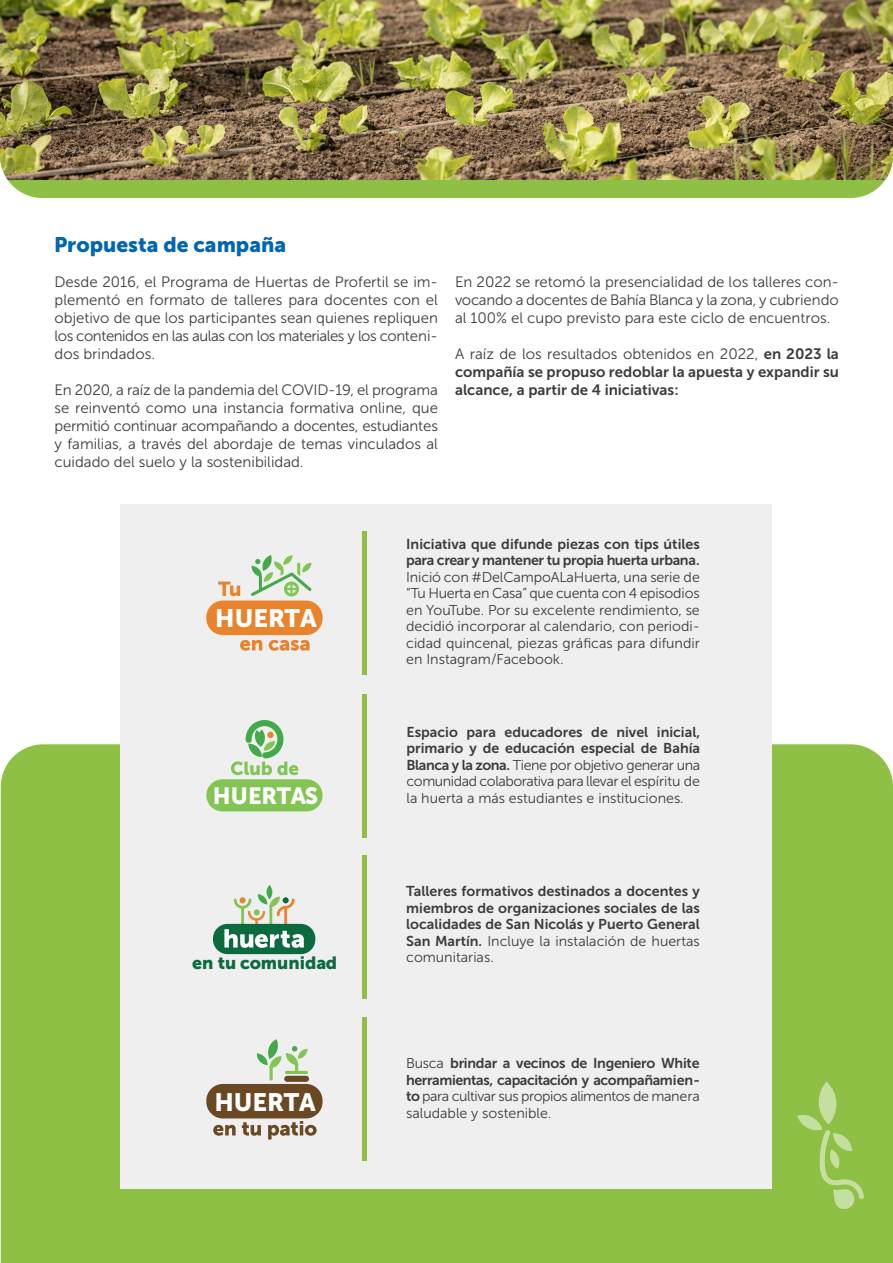
<style>
.page{position:relative;width:893px;height:1263px;background:#fff}
.page>*{position:absolute;margin:0;border:0;box-sizing:border-box;transform-origin:0 0}
.t1{font:25.05px "Museo Sans 900";color:#fff}
.t2{font:23.25px "Museo Sans 900";color:#fff}
.t3{font:21px "Museo Sans 900";color:#0066b3}
.t4{font:17.7px "Museo Sans 900";color:#0b6b3e}
.t5{font:15px/18px "Museo Sans 300";color:#3c3c3b;text-align:justify}
.t6{font:15px/18px "Museo Sans 700";color:#3c3c3b;text-align:justify}
.t7{font:14.25px/16.5px "Museo Sans 700";color:#3c3c3b;text-align:justify}
.t8{font:14.25px/16.5px "Museo Sans 300";color:#3c3c3b;text-align:justify}
.s1{font-family:"Museo Sans 300"}
.s2{font-family:"Museo Sans 700"}
</style>
<div class="page">
<div style="left:1px;top:744px;width:892px;height:519px;background:#8dc044"></div>
<div style="left:121px;top:504px;width:651px;height:684px;background:#efefef"></div>
<div style="left:8px;top:180px;width:877px;height:18px;background:#8dc044"></div>
<img style="left:0;top:0;width:893px;height:180px">
<svg style="left:797px;top:1081px;width:67px;height:128px"></svg>
<div style="left:206px;top:600px;width:117px;height:35px;background:#e9832c;border-radius:17px"></div>
<svg style="left:240px;top:640px;width:22px;height:11px"></svg>
<svg style="left:269px;top:640px;width:41px;height:11px"></svg>
<svg style="left:218px;top:581px;width:22px;height:15px"></svg>
<svg style="left:251px;top:555px;width:61px;height:41px"></svg>
<div style="left:362px;top:531px;width:5px;height:144px;background:#8dc044"></div>
<div style="left:362px;top:694px;width:5px;height:143px;background:#8dc044"></div>
<div style="left:206px;top:779px;width:117px;height:32px;background:#83c555;border-radius:16px"></div>
<svg style="left:231px;top:720px;width:67px;height:55px"></svg>
<div style="left:362px;top:855px;width:5px;height:144px;background:#8dc044"></div>
<div style="left:213px;top:924px;width:102px;height:30px;background:#0b6b3e;border-radius:15px"></div>
<svg style="left:224px;top:885px;width:80px;height:63px"></svg>
<div style="left:362px;top:1017px;width:5px;height:144px;background:#8dc044"></div>
<div style="left:287px;top:1076px;width:19px;height:6px;background:#6b4824"></div>
<hr style="left:270px;top:1066px;width:3px;height:14px;background:#83c555;border-radius:2px">
<div style="left:206px;top:1084px;width:117px;height:34px;background:#6b4824;border-radius:17px"></div>
<svg style="left:213px;top:1125px;width:23px;height:11px"></svg>
<svg style="left:242px;top:1122px;width:19px;height:14px"></svg>
<svg style="left:268px;top:1121px;width:49px;height:18px"></svg>
<hr style="left:285px;top:1071px;width:23px;height:3px;background:#83c555;border-radius:2px">
<svg style="left:257px;top:1039px;width:51px;height:34px"></svg>
<p class="t3" style="left:54px;top:232px;width:234px">Propuesta de campaña</p>
<p class="t5" style="left:55px;top:273px;width:385px">Desde 2016, el Programa de Huertas de Profertil se im&shy;plementó en formato de talleres para docentes con el objetivo de que los participantes sean quienes repliquen los contenidos en las aulas con los materiales y los conteni&shy;dos brindados.</p>
<p class="t5" style="left:55px;top:381px;width:385px">En 2020, a raíz de la pandemia del COVID-19, el programa se reinventó como una instancia formativa online, que permitió continuar acompañando a docentes, estudiantes y familias, a través del abordaje de temas vinculados al cuidado del suelo y la sostenibilidad.</p>
<p class="t5" style="left:455px;top:273px;width:385px">En 2022 se retomó la presencialidad de los talleres con&shy;vocando a docentes de Bahía Blanca y la zona, y cubriendo al 100% el cupo previsto para este ciclo de encuentros.</p>
<p class="t6" style="left:455px;top:345px;width:385px"><span class="s1">A raíz de los resultados obtenidos en 2022,</span> en 2023 la compañía se propuso redoblar la apuesta y expandir su alcance, a partir de 4 iniciativas:</p>
<h1 class="t1" style="left:215px;top:604px;width:103px">HUERTA</h1>
<p class="t8" style="left:406px;top:536px;width:295px"><span class="s2">Iniciativa que difunde piezas con tips útiles para crear y mantener tu propia huerta urbana.<br></span>Inició con #DelCampoALaHuerta, una serie de “Tu Huerta en Casa” que cuenta con 4 episodios en YouTube. Por su excelente rendimiento, se decidió incorporar al calendario, con periodi&shy;cidad quincenal, piezas gráficas para difundir en Instagram/Facebook.</p>
<p class="t7" style="left:406px;top:723px;width:295px">Espacio para educadores de nivel inicial, primario y de educación especial de Bahía Blanca y la zona. <span class="s1">Tiene por objetivo generar una comunidad colaborativa para llevar el espíritu de</span></p>
<h2 class="t2" style="left:213px;top:783px;width:107px">HUERTAS</h2>
<p class="t8" style="left:406px;top:790px;width:279px">la huerta a más estudiantes e instituciones.</p>
<p class="t4" style="left:192px;top:953px;width:146px">en tu comunidad</p>
<h1 class="t1" style="left:214px;top:1088px;width:103px">HUERTA</h1>
<p class="t7" style="left:406px;top:883px;width:295px">Talleres formativos destinados a docentes y miembros de organizaciones sociales de las localidades de San Nicolás y Puerto General San Martín. <span class="s1">Incluye la instalación de huertas comunitarias.</span></p>
<p class="t7" style="left:406px;top:1055px;width:295px"><span class="s1">Busca</span> brindar a vecinos de Ingeniero White herramientas, capacitación y acompañamien&shy;to <span class="s1">para cultivar sus propios alimentos de manera</span></p>
<p class="t8" style="left:406px;top:1104px;width:147px">saludable y sostenible.</p>
</div>
